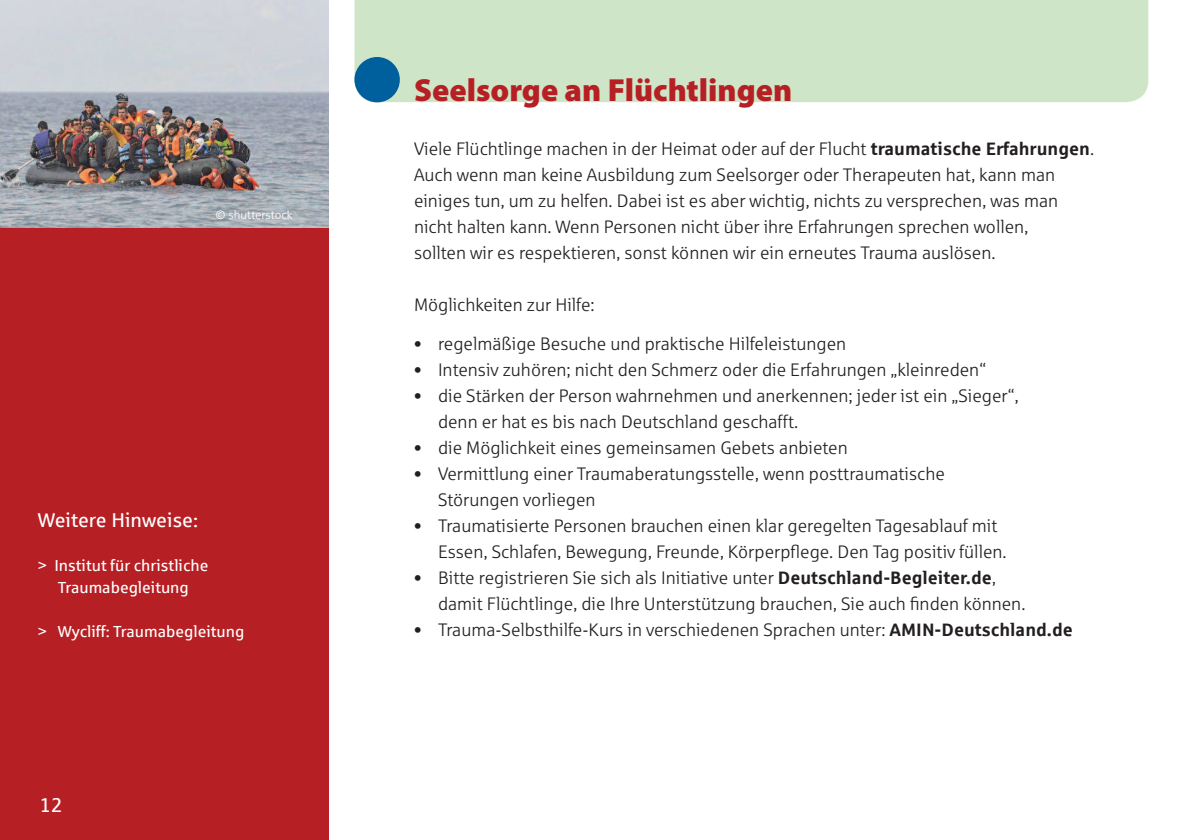
<style>
.page{position:relative;width:1191px;height:840px;background:#fff}
.page>*{position:absolute;margin:0;border:0;box-sizing:border-box;transform-origin:0 0}
.t1{font:900 32px "Myriad Pro";color:#b62024}
.t2{font:20px "Sparkasse Rg";color:#fff}
.t3{font:18px/26px "Sparkasse Lt";color:#231f20}
.t4{font:16px/22px "Sparkasse Rg";color:#fff;text-align:center}
.t5{font:12px "Sparkasse Lt";color:#fff}
.s1{font-family:"Sparkasse Rg";font-weight:700}
</style>
<div class="page">
<div style="left:0;top:0;width:329px;height:839px;background:#b62024"></div>
<div style="left:354px;top:0;width:794px;height:102px;background:#cfe5c7"></div>
<div style="left:354px;top:57px;width:46px;height:45px;background:#00609d;border-radius:50%"></div>
<img style="left:0;top:0;width:329px;height:227px">
<p class="t5" style="left:215px;top:207px;width:79px">© shutterstock</p>
<p class="t2" style="left:38px;top:507px;width:162px">Weitere Hinweise:</p>
<p class="t4" style="left:38px;top:553px;width:172px">&gt; Institut für christliche<br>Traumabegleitung</p>
<p class="t4" style="left:38px;top:619px;width:208px">&gt; Wycliff: Traumabegleitung</p>
<p class="t2" style="left:40px;top:792px;width:25px">12</p>
<h1 class="t1" style="left:414px;top:72px;width:380px">Seelsorge an Flüchtlingen</h1>
<p class="t3" style="left:414px;top:136px;width:681px">Viele Flüchtlinge machen in der Heimat oder auf der Flucht <span class="s1">traumatische Erfahrungen</span>.<br>Auch wenn man keine Ausbildung zum Seelsorger oder Therapeuten hat, kann man einiges tun, um zu helfen. Dabei ist es aber wichtig, nichts zu versprechen, was man nicht halten kann. Wenn Personen nicht über ihre Erfahrungen sprechen wollen,<br>sollten wir es respektieren, sonst können wir ein erneutes Trauma auslösen.</p>
<p class="t3" style="left:414px;top:292px;width:182px">Möglichkeiten zur Hilfe:</p>
<p class="t3" style="left:414px;top:330px;width:434px">• regelmäßige Besuche und praktische Hilfeleistungen</p>
<p class="t3" style="left:414px;top:356px;width:574px">• Intensiv zuhören; nicht den Schmerz oder die Erfahrungen „kleinreden“</p>
<p class="t3" style="left:438px;top:382px;width:582px;text-indent:-24px">• die Stärken der Person wahrnehmen und anerkennen; jeder ist ein „Sieger“, denn er hat es bis nach Deutschland geschafft.</p>
<p class="t3" style="left:414px;top:434px;width:435px">• die Möglichkeit eines gemeinsamen Gebets anbieten</p>
<p class="t3" style="left:438px;top:460px;width:508px;text-indent:-24px">• Vermittlung einer Traumaberatungsstelle, wenn posttraumatische<br>Störungen vorliegen</p>
<p class="t3" style="left:438px;top:511px;width:570px;text-indent:-24px">• Traumatisierte Personen brauchen einen klar geregelten Tagesablauf mit<br>Essen, Schlafen, Bewegung, Freunde, Körperpflege. Den Tag positiv füllen.</p>
<p class="t3" style="left:438px;top:563px;width:589px;text-indent:-24px">• Bitte registrieren Sie sich als Initiative unter <span class="s1">Deutschland-Begleiter.de</span>, damit Flüchtlinge, die Ihre Unterstützung brauchen, Sie auch finden können.</p>
<p class="t3" style="left:414px;top:615px;width:660px">• Trauma-Selbsthilfe-Kurs in verschiedenen Sprachen unter: <span class="s1">AMIN-Deutschland.de</span></p>
</div>
